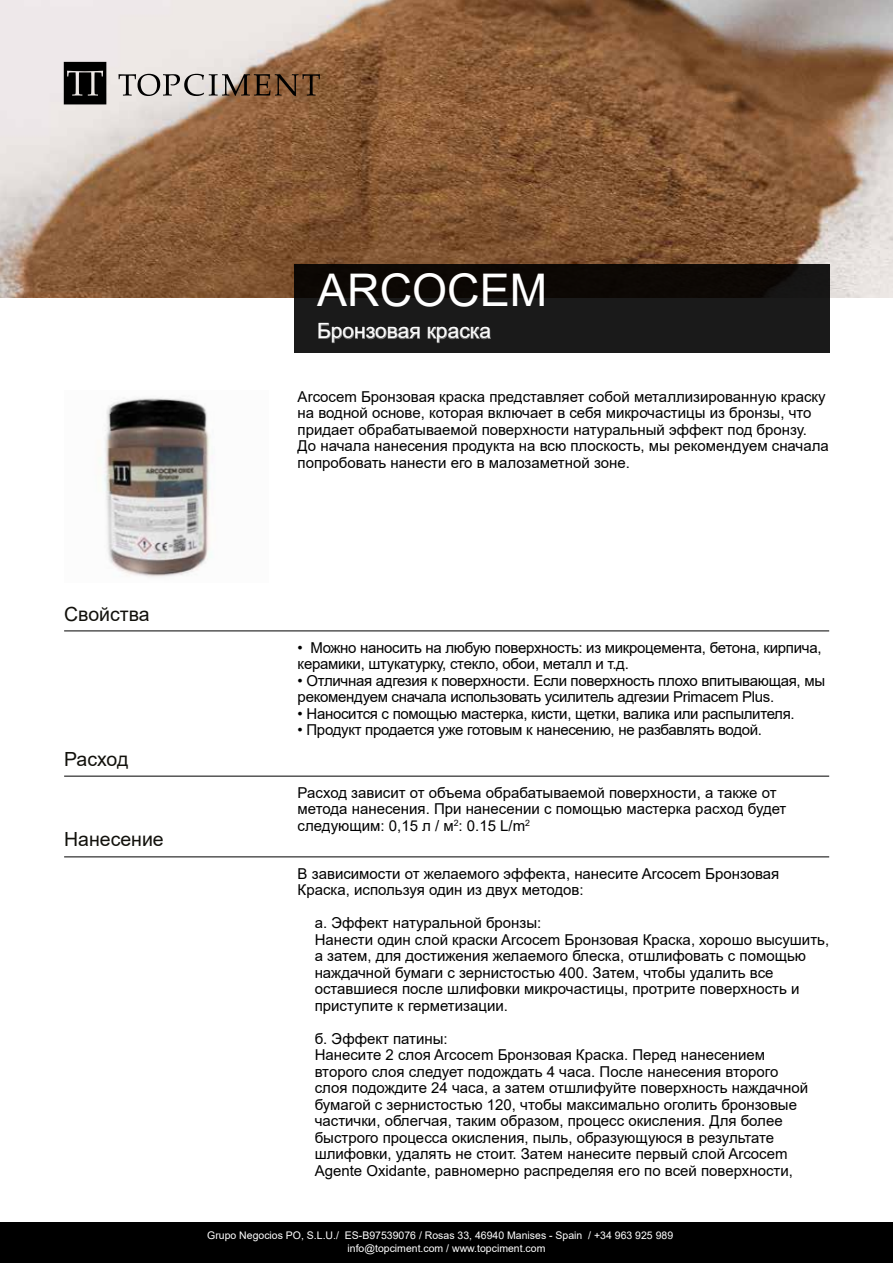
<style>
.page{position:relative;width:893px;height:1263px;background:#fff}
.page>*{position:absolute;margin:0;border:0;box-sizing:border-box;transform-origin:0 0}
.t1{font:45px "Arial";color:#fff}
.t2{font:21px "Arial";color:#fff}
.t3{font:19.5px "Arial";color:#12110c}
.t4{font:15px/16.5px "Arial";color:#000}
.t5{font:15px/16.5px "Arial";letter-spacing:-.02em;color:#000}
.t6{font:10.5px "Arial";color:#fff}
</style>
<div class="page">
<div style="left:0;top:1222px;width:893px;height:41px;background:#000"></div>
<img style="left:104px;top:398px;width:108px;height:179px">
<img style="left:0;top:0;width:893px;height:298px">
<div style="left:294px;top:264px;width:535px;height:88px;background:linear-gradient(to bottom,#0c0704,#1e1f20)"></div>
<svg style="left:118px;top:74px;width:202px;height:22px;background:#938376"></svg>
<svg style="left:64px;top:62px;width:42px;height:42px;background:#1e1d1d"></svg>
<hr style="left:64px;top:630px;width:765px;height:1px;background:#000">
<hr style="left:64px;top:776px;width:765px;height:1px;background:#000">
<svg style="left:318px;top:323px;width:102px;height:20px;background:#363636"></svg>
<svg style="left:427px;top:326px;width:64px;height:17px"></svg>
<hr style="left:64px;top:856px;width:765px;height:1px;background:#000">
<h1 class="t1" style="left:317px;top:259px;width:231px">ARCOCEM</h1>
<h2 class="t2" style="left:317px;top:317px;width:175px">Бронзовая краска</h2>
<p class="t4" style="left:298px;top:388px;width:533px">Arcocem Бронзовая краска представляет собой металлизированную краску на водной основе, которая включает в себя микрочастицы из бронзы, что придает обрабатываемой поверхности натуральный эффект под бронзу.<br>До начала нанесения продукта на всю плоскость, мы рекомендуем сначала попробовать нанести его в малозаметной зоне.</p>
<h3 class="t3" style="left:64px;top:600px;width:87px">Свойства</h3>
<h3 class="t3" style="left:64px;top:745px;width:66px">Расход</h3>
<h3 class="t3" style="left:64px;top:826px;width:101px">Нанесение</h3>
<p class="t5" style="left:298px;top:639px;width:525px">• Можно наносить на любую поверхность: из микроцемента, бетона, кирпича, керамики, штукатурку, стекло, обои, металл и т.д.</p>
<p class="t5" style="left:298px;top:672px;width:529px">• Отличная адгезия к поверхности. Если поверхность плохо впитывающая, мы рекомендуем сначала использовать усилитель адгезии Primacem Plus.</p>
<p class="t5" style="left:298px;top:705px;width:499px">• Наносится с помощью мастерка, кисти, щетки, валика или распылителя.</p>
<p class="t5" style="left:298px;top:721px;width:466px">• Продукт продается уже готовым к нанесению, не разбавлять водой.</p>
<p class="t4" style="left:298px;top:784px;width:490px">Расход зависит от объема обрабатываемой поверхности, а также от метода нанесения. При нанесении с помощью мастерка расход будет следующим: 0,15 л / м<sup>2</sup>: 0.15 L/m<sup>2</sup></p>
<p class="t4" style="left:298px;top:865px;width:483px">В зависимости от желаемого эффекта, нанесите Arcocem Бронзовая<br>Краска, используя один из двух методов:</p>
<p class="t4" style="left:315px;top:914px;width:516px">а. Эффект натуральной бронзы:<br>Нанести один слой краски Arcocem Бронзовая Краска, хорошо высушить, а затем, для достижения желаемого блеска, отшлифовать с помощью наждачной бумаги с зернистостью 400. Затем, чтобы удалить все оставшиеся после шлифовки микрочастицы, протрите поверхность и приступите к герметизации.</p>
<p class="t4" style="left:315px;top:1030px;width:495px">б. Эффект патины:<br>Нанесите 2 слоя Arcocem Бронзовая Краска. Перед нанесением второго слоя следует подождать 4 часа. После нанесения второго слоя подождите 24 часа, а затем отшлифуйте поверхность наждачной бумагой с зернистостью 120, чтобы максимально оголить бронзовые частички, облегчая, таким образом, процесс окисления. Для более быстрого процесса окисления, пыль, образующуюся в результате шлифовки, удалять не стоит. Затем нанесите первый слой Arcocem Agente Oxidante, равномерно распределяя его по всей поверхности,</p>
<p class="t6" style="left:207px;top:1227px;width:468px">Grupo Negocios PO, S.L.U./ ES-B97539076 / Rosas 33, 46940 Manises - Spain / +34 963 925 989</p>
<p class="t6" style="left:347px;top:1240px;width:199px">info@topciment.com / www.topciment.com</p>
</div>
